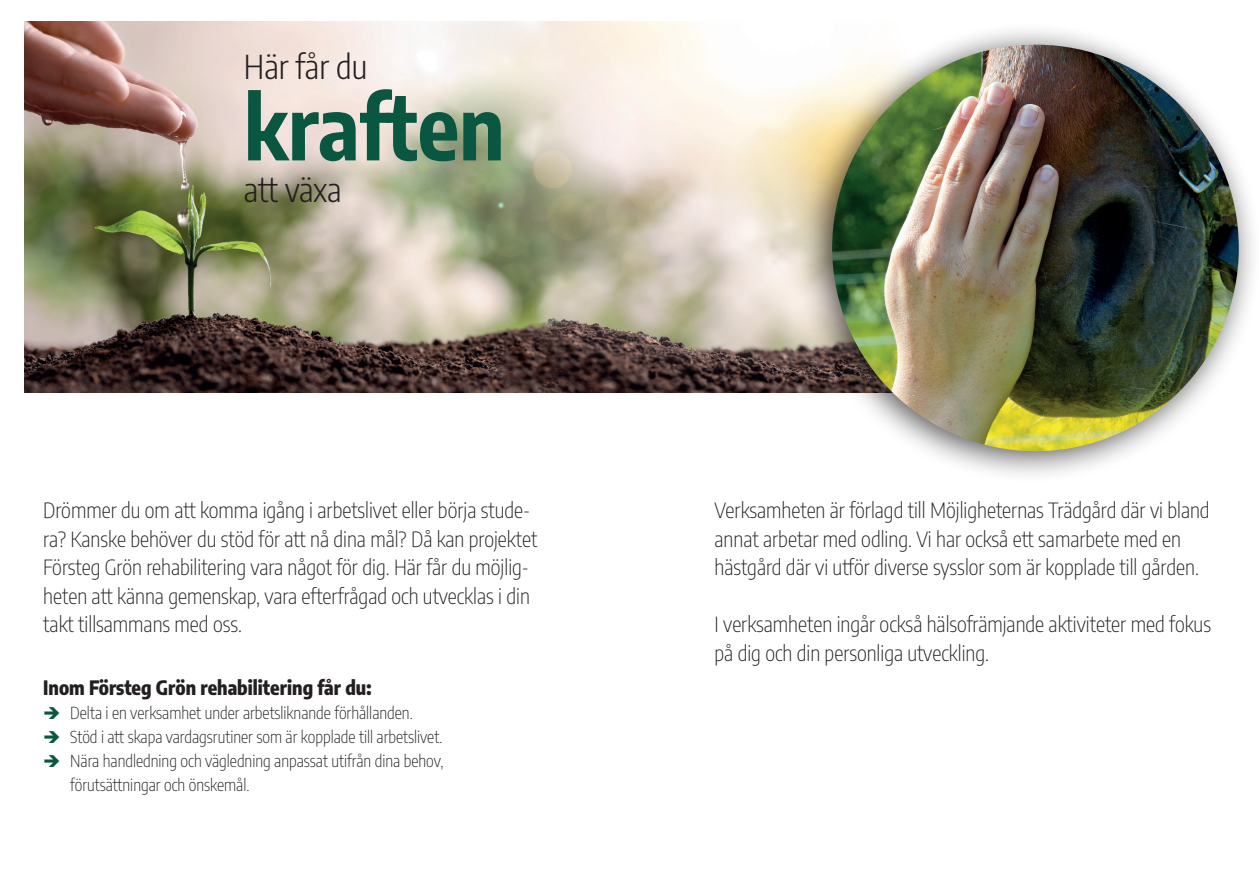
<style>
.page{position:relative;width:1259px;height:893px;background:#fff}
.page>*{position:absolute;margin:0;border:0;box-sizing:border-box;transform-origin:0 0}
.t1{font:700 87px "Encode Sans Condensed";letter-spacing:-.005em;color:#095641}
.t2{font:300 33px "Encode Sans Condensed";color:#231f20}
.t3{font:200 21px/28.5px "Encode Sans Condensed";color:#231f20}
.t4{font:800 19.5px "Encode Sans Condensed";color:#231f20}
.t5{font:200 16.5px/24px "Encode Sans Condensed";color:#231f20}
</style>
<div class="page">
<img style="left:24px;top:21px;width:775px;height:371px">
<div style="left:799px;top:22px;width:460px;height:461px;background:#231f20;opacity:.75"></div>
<img style="left:832px;top:45px;width:406px;height:406px;border-radius:203px">
<h2 class="t2" style="left:244px;top:43px;width:125px">Här får du</h2>
<h1 class="t1" style="left:244px;top:62px;width:262px">kraften</h1>
<h2 class="t2" style="left:244px;top:167px;width:99px">att växa</h2>
<p class="t3" style="left:43px;top:495px;width:495px">Drömmer du om att komma igång i arbetslivet eller börja stude&shy;ra? Kanske behöver du stöd för att nå dina mål? Då kan projektet Försteg Grön rehabilitering vara något för dig. Här får du möjlig&shy;heten att känna gemenskap, vara efterfrågad och utvecklas i din takt tillsammans med oss.</p>
<p class="t4" style="left:43px;top:673px;width:330px">Inom Försteg Grön rehabilitering får du:</p>
<p class="t5" style="left:70px;top:700px;width:375px">Delta i en verksamhet under arbetsliknande förhållanden.<br>Stöd i att skapa vardagsrutiner som är kopplade till arbetslivet.<br>Nära handledning och vägledning anpassat utifrån dina behov, förutsättningar och önskemål.</p>
<p class="t3" style="left:714px;top:495px;width:496px">Verksamheten är förlagd till Möjligheternas Trädgård där vi bland annat arbetar med odling. Vi har också ett samarbete med en hästgård där vi utför diverse sysslor som är kopplade till gården.</p>
<p class="t3" style="left:714px;top:609px;width:498px">I verksamheten ingår också hälsofrämjande aktiviteter med fokus på dig och din personliga utveckling.</p>
</div>
